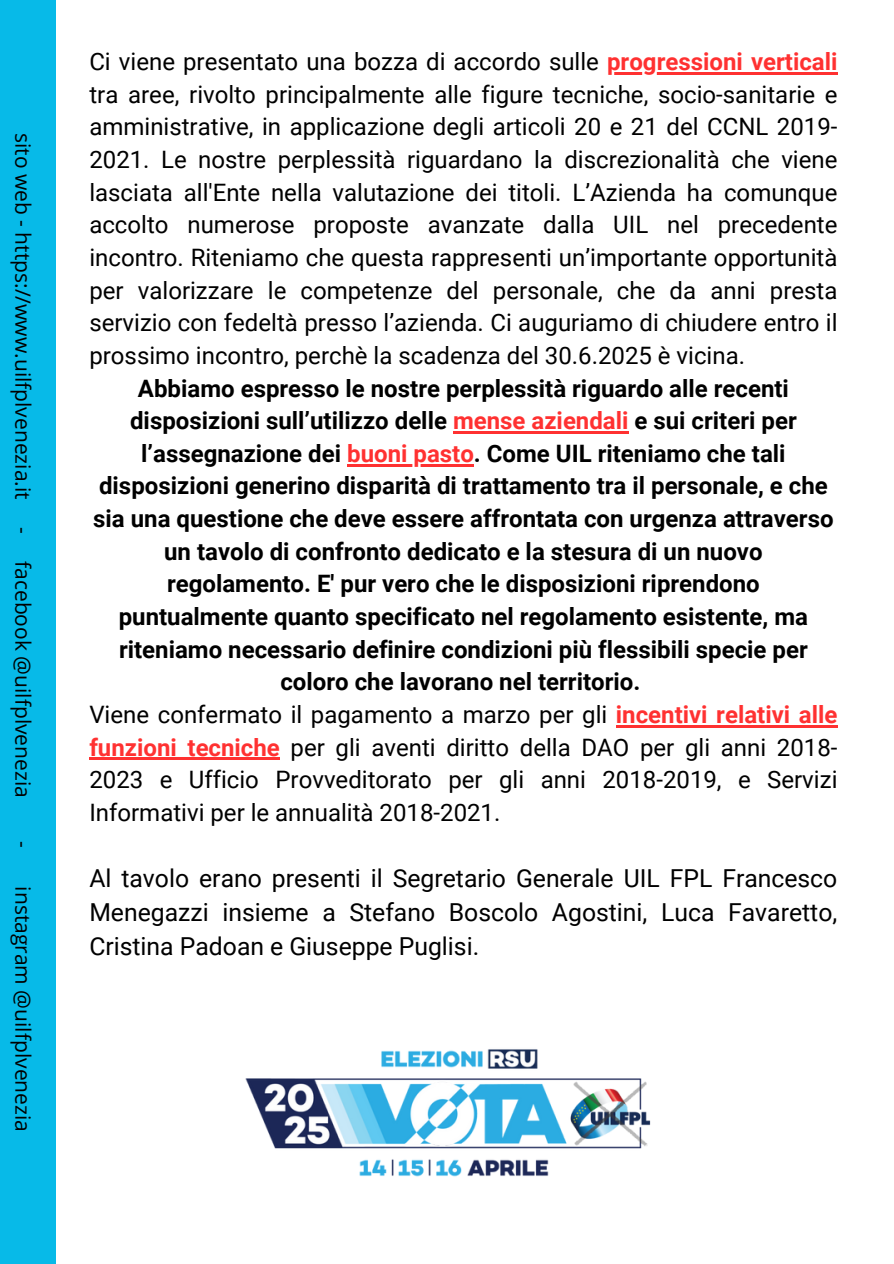
<style>
.page{position:relative;width:894px;height:1264px;background:#fff}
.page>*{position:absolute;margin:0;border:0;box-sizing:border-box;transform-origin:0 0}
.t1{font:24.75px/33.8px "Roboto";color:#000;text-align:justify}
.t2{font:24px "Roboto";color:#000}
.t3{font:700 24px "Roboto";color:#000}
.t4{font:21px "Open Sans";color:#000}
.s1{font-weight:700;color:#ff3131}
.s2{color:#ff3131}
</style>
<div class="page">
<hr style="left:607px;top:72px;width:230px;height:3px;background:#ff3131">
<hr style="left:453px;top:431px;width:175px;height:2px;background:#ff3131">
<hr style="left:347px;top:464px;width:127px;height:2px;background:#ff3131">
<hr style="left:615px;top:725px;width:222px;height:2px;background:#ff3131">
<hr style="left:89px;top:757px;width:191px;height:3px;background:#ff3131">
<div style="left:0;top:0;width:56px;height:1263px;background:#07bae8"></div>
<img style="left:245px;top:1049px;width:406px;height:128px">
<p class="t4" style="left:38px;top:133px;width:368px;rotate:90deg">sito web - https://www.uilfplvenezia.it</p>
<p class="t4" style="left:38px;top:527px;width:272px;rotate:90deg">- facebook @uilfplvenezia</p>
<p class="t4" style="left:38px;top:841px;width:292px;rotate:90deg">- instagram @uilfplvenezia</p>
<p class="t2" style="left:89px;top:48px;width:749px">Ci viene presentato una bozza di accordo sulle <span class="s1">progressioni verticali</span></p>
<h1 class="t2" style="left:89px;top:80px;width:749px">tra aree, rivolto principalmente alle figure tecniche, socio-sanitarie e</h1>
<h1 class="t2" style="left:89px;top:113px;width:749px">amministrative, in applicazione degli articoli 20 e 21 del CCNL 2019-</h1>
<h1 class="t2" style="left:89px;top:146px;width:749px">2021. Le nostre perplessità riguardano la discrezionalità che viene</h1>
<h1 class="t2" style="left:89px;top:178px;width:749px">lasciata all'Ente nella valutazione dei titoli. L’Azienda ha comunque</h1>
<h1 class="t2" style="left:89px;top:211px;width:749px">accolto numerose proposte avanzate dalla UIL nel precedente</h1>
<h1 class="t2" style="left:89px;top:244px;width:749px">incontro. Riteniamo che questa rappresenti un’importante opportunità</h1>
<h1 class="t2" style="left:89px;top:276px;width:749px">per valorizzare le competenze del personale, che da anni presta</h1>
<h1 class="t2" style="left:89px;top:309px;width:749px">servizio con fedeltà presso l’azienda. Ci auguriamo di chiudere entro il</h1>
<h1 class="t2" style="left:89px;top:341px;width:657px">prossimo incontro, perchè la scadenza del 30.6.2025 è vicina.</h1>
<h1 class="t3" style="left:138px;top:374px;width:652px">Abbiamo espresso le nostre perplessità riguardo alle recenti</h1>
<h1 class="t3" style="left:130px;top:407px;width:668px">disposizioni sull’utilizzo delle <span class="s2">mense aziendali</span> e sui criteri per</h1>
<h1 class="t3" style="left:141px;top:439px;width:645px">l’assegnazione dei <span class="s2">buoni pasto</span>. Come UIL riteniamo che tali</h1>
<h1 class="t3" style="left:99px;top:472px;width:730px">disposizioni generino disparità di trattamento tra il personale, e che</h1>
<h1 class="t3" style="left:93px;top:505px;width:741px">sia una questione che deve essere affrontata con urgenza attraverso</h1>
<h1 class="t3" style="left:164px;top:537px;width:599px">un tavolo di confronto dedicato e la stesura di un nuovo</h1>
<h1 class="t3" style="left:167px;top:570px;width:594px">regolamento. E' pur vero che le disposizioni riprendono</h1>
<h1 class="t3" style="left:119px;top:602px;width:690px">puntualmente quanto specificato nel regolamento esistente, ma</h1>
<h1 class="t3" style="left:119px;top:635px;width:690px">riteniamo necessario definire condizioni più flessibili specie per</h1>
<h1 class="t3" style="left:280px;top:668px;width:361px">coloro che lavorano nel territorio.</h1>
<h1 class="t2" style="left:89px;top:700px;width:749px">Viene confermato il pagamento a marzo per gli <span class="s1">incentivi relativi alle</span></h1>
<h1 class="t2" style="left:89px;top:733px;width:749px"><span class="s1">funzioni tecniche</span> per gli aventi diritto della DAO per gli anni 2018-</h1>
<h1 class="t2" style="left:89px;top:766px;width:749px">2023 e Ufficio Provveditorato per gli anni 2018-2019, e Servizi</h1>
<h1 class="t2" style="left:89px;top:798px;width:412px">Informativi per le annualità 2018-2021.</h1>
<h1 class="t1" style="left:89px;top:862px;width:749px">Al tavolo erano presenti il Segretario Generale UIL FPL Francesco Menegazzi insieme a Stefano Boscolo Agostini, Luca Favaretto, Cristina Padoan e Giuseppe Puglisi.</h1>
</div>
